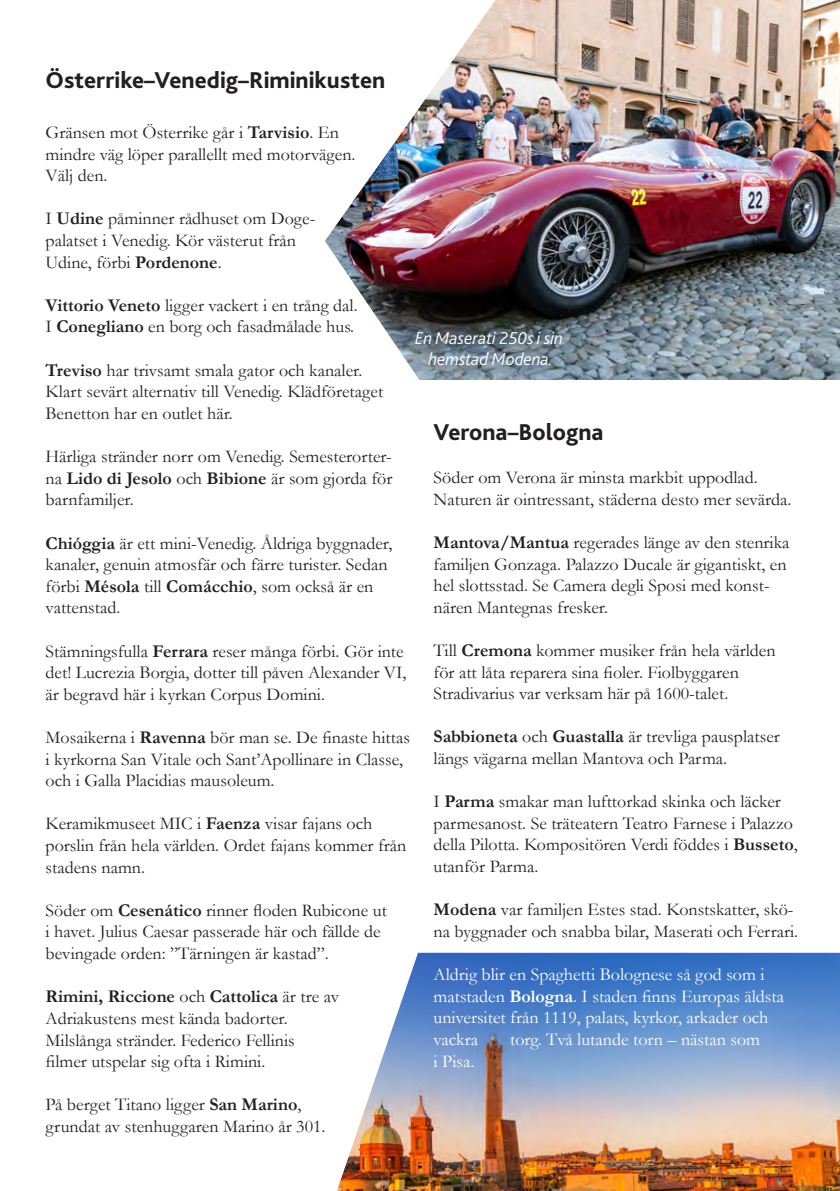
<style>
.page{position:relative;width:840px;height:1191px;background:#fff}
.page>*{position:absolute;margin:0;border:0;box-sizing:border-box;transform-origin:0 0}
.t1{font:800 24px "Bliss 2";color:#231f20}
.t2{font:18px/21.6px "Garamond";color:#231f20}
.t3{font:18px/21.6px "Garamond";color:#fff}
.t4{font:italic 300 18px/21.6px "Bliss 2";color:#fff;text-align:center}
.s1{font-weight:700}
</style>
<div class="page">
<img style="left:337px;top:952px;width:502px;height:239px">
<img style="left:325px;top:0;width:514px;height:380px">
<div style="left:409px;top:324px;width:167px;height:56px;background:#231f20;opacity:.5"></div>
<h1 class="t1" style="left:46px;top:65px;width:341px">Österrike–Venedig–Riminikusten</h1>
<p class="t2" style="left:46px;top:121px;width:311px">Gränsen mot Österrike går i <span class="s1">Tarvisio</span>. En mindre väg löper parallellt med motorvägen.<br>Välj den.</p>
<p class="t2" style="left:46px;top:207px;width:271px">I <span class="s1">Udine</span> påminner rådhuset om Doge&shy;palatset i Venedig. Kör västerut från<br>Udine, förbi <span class="s1">Pordenone</span>.</p>
<p class="t2" style="left:46px;top:294px;width:313px"><span class="s1">Vittorio Veneto</span> ligger vackert i en trång dal.<br>I <span class="s1">Conegliano</span> en borg och fasadmålade hus.</p>
<p class="t2" style="left:46px;top:359px;width:339px"><span class="s1">Treviso</span> har trivsamt smala gator och kanaler.<br>Klart sevärt alternativ till Venedig. Klädföretaget<br>Benetton har en outlet här.</p>
<p class="t2" style="left:46px;top:445px;width:348px;text-align:justify">Härliga stränder norr om Venedig. Semesterorter&shy;na <span class="s1">Lido di Jesolo</span> och <span class="s1">Bibione</span> är som gjorda för barnfamiljer.</p>
<p class="t2" style="left:46px;top:531px;width:348px"><span class="s1">Chióggia</span> är ett mini-Venedig. Åldriga byggnader, kanaler, genuin atmosfär och färre turister. Sedan förbi <span class="s1">Mésola</span> till <span class="s1">Comácchio</span>, som också är en vattenstad.</p>
<p class="t2" style="left:46px;top:639px;width:362px">Stämningsfulla <span class="s1">Ferrara</span> reser många förbi. Gör inte det! Lucrezia Borgia, dotter till påven Alexander VI, är begravd här i kyrkan Corpus Domini.</p>
<p class="t2" style="left:46px;top:726px;width:365px">Mosaikerna i <span class="s1">Ravenna</span> bör man se. De finaste hittas i kyrkorna San Vitale och Sant’Apollinare in Classe, och i Galla Placidias mausoleum.</p>
<p class="t2" style="left:46px;top:812px;width:362px">Keramikmuseet MIC i <span class="s1">Faenza</span> visar fajans och porslin från hela världen. Ordet fajans kommer från stadens namn.</p>
<p class="t2" style="left:46px;top:899px;width:342px">Söder om <span class="s1">Cesenático</span> rinner floden Rubicone ut i havet. Julius Caesar passerade här och fällde de bevingade orden: ”Tärningen är kastad”.</p>
<p class="t2" style="left:46px;top:985px;width:295px"><span class="s1">Rimini, Riccione</span> och <span class="s1">Cattolica</span> är tre av Adriakustens mest kända badorter.<br>Milslånga stränder. Federico Fellinis filmer utspelar sig ofta i Rimini.</p>
<p class="t2" style="left:46px;top:1093px;width:281px">På berget Titano ligger <span class="s1">San Marino</span>, grundat av stenhuggaren Marino år 301.</p>
<p class="t4" style="left:415px;top:326px;width:149px">En Maserati 250s i sin hemstad Modena.</p>
<h1 class="t1" style="left:433px;top:417px;width:171px">Verona–Bologna</h1>
<p class="t2" style="left:433px;top:466px;width:359px">Söder om Verona är minsta markbit uppodlad.<br>Naturen är ointressant, städerna desto mer sevärda.</p>
<p class="t2" style="left:433px;top:531px;width:357px"><span class="s1">Mantova/Mantua</span> regerades länge av den stenrika familjen Gonzaga. Palazzo Ducale är gigantiskt, en hel slottsstad. Se Camera degli Sposi med konst&shy;nären Mantegnas fresker.</p>
<p class="t2" style="left:433px;top:639px;width:343px">Till <span class="s1">Cremona</span> kommer musiker från hela världen för att låta reparera sina fioler. Fiolbyggaren<br>Stradivarius var verksam här på 1600-talet.</p>
<p class="t2" style="left:433px;top:725px;width:347px"><span class="s1">Sabbioneta</span> och <span class="s1">Guastalla</span> är trevliga pausplatser längs vägarna mellan Mantova och Parma.</p>
<p class="t2" style="left:433px;top:790px;width:365px">I <span class="s1">Parma</span> smakar man lufttorkad skinka och läcker parmesanost. Se träteatern Teatro Farnese i Palazzo della Pilotta. Kompositören Verdi föddes i <span class="s1">Busseto</span>, utanför Parma.</p>
<p class="t2" style="left:433px;top:898px;width:366px"><span class="s1">Modena</span> var familjen Estes stad. Konstskatter, skö&shy;na byggnader och snabba bilar, Maserati och Ferrari.</p>
<p class="t3" style="left:433px;top:963px;width:352px">Aldrig blir en Spaghetti Bolognese så god som i matstaden <span class="s1">Bologna</span>. I staden finns Europas äldsta universitet från 1119, palats, kyrkor, arkader och vackra</p>
<p class="t3" style="left:510px;top:1028px;width:251px">torg. Två lutande torn – nästan som</p>
<p class="t3" style="left:433px;top:1049px;width:42px">i Pisa.</p>
</div>
